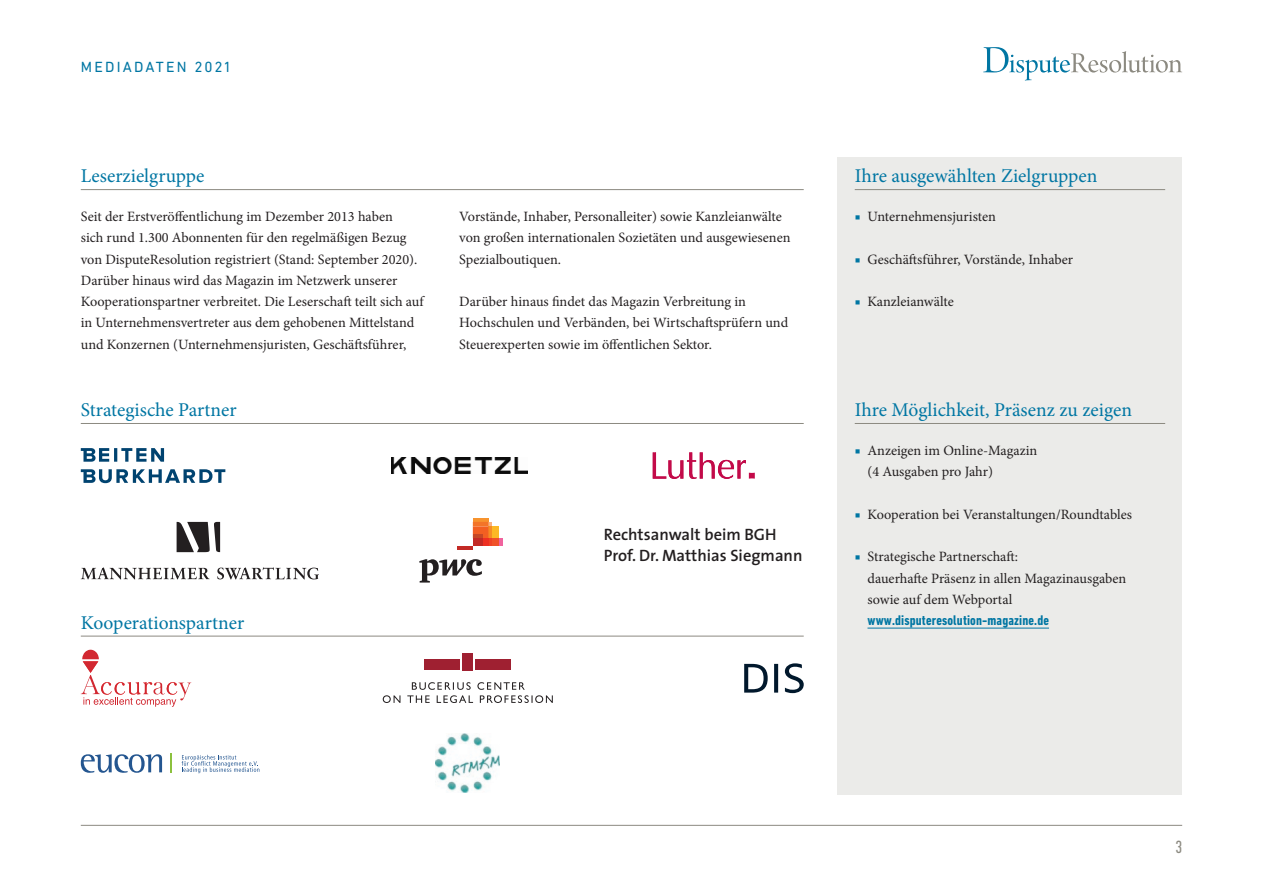
<style>
.page{position:relative;width:1263px;height:893px;background:#fff}
.page>*{position:absolute;margin:0;border:0;box-sizing:border-box;transform-origin:0 0}
.t1{font:19.5px "Minion Pro";color:#0076a3}
.t2{font:condensed 18px "DIN Next";color:#8c8a81}
.t3{font:600 16.5px/21.3px "The Sans";color:#231f20}
.t4{font:15px "DIN Next";letter-spacing:.15em;color:#0076a3}
.t5{font:14.25px/21.3px "Minion Pro";color:#231f20}
.t6{font:700 condensed 14.25px "DIN Next";letter-spacing:.01em;color:#0076a3}
.s1{color:#0076a3}
</style>
<div class="page">
<hr style="left:81px;top:825px;width:1101px;height:1px;background:#8c8a81">
<svg style="left:983px;top:47px;width:199px;height:34px"></svg>
<div style="left:838px;top:157px;width:344px;height:638px;background:#ebebe9"></div>
<hr style="left:855px;top:189px;width:310px;height:1px;background:#8c8a81">
<hr style="left:855px;top:423px;width:310px;height:1px;background:#8c8a81">
<hr style="left:867px;top:628px;width:182px;height:1px;background:#0076a3">
<hr style="left:81px;top:423px;width:723px;height:1px;background:#8c8a81">
<hr style="left:81px;top:189px;width:723px;height:1px;background:#8c8a81">
<hr style="left:81px;top:636px;width:723px;height:1px;background:#8c8a81">
<svg style="left:177px;top:522px;width:43px;height:30px"></svg>
<svg style="left:81px;top:567px;width:128px;height:12px"></svg>
<svg style="left:217px;top:567px;width:102px;height:12px"></svg>
<svg style="left:419px;top:559px;width:63px;height:24px"></svg>
<svg style="left:499px;top:538px;width:4px;height:8px"></svg>
<hr style="left:473px;top:519px;width:15px;height:3px;background:#f7932e">
<div style="left:491px;top:527px;width:8px;height:11px;background:#fcb825"></div>
<div style="left:491px;top:538px;width:8px;height:8px;background:#f05128"></div>
<svg style="left:473px;top:522px;width:18px;height:24px"></svg>
<div style="left:483px;top:538px;width:5px;height:8px;background:#ee3022"></div>
<hr style="left:473px;top:534px;width:10px;height:4px;background:#c54826">
<div style="left:473px;top:538px;width:10px;height:8px;background:#c32a25"></div>
<hr style="left:457px;top:546px;width:16px;height:4px;background:#c32a25">
<svg style="left:653px;top:452px;width:102px;height:27px"></svg>
<svg style="left:81px;top:448px;width:83px;height:14px"></svg>
<svg style="left:81px;top:469px;width:144px;height:14px"></svg>
<img style="left:391px;top:457px;width:136px;height:17px">
<img style="left:436px;top:734px;width:64px;height:59px">
<svg style="left:744px;top:663px;width:60px;height:30px"></svg>
<svg style="left:383px;top:682px;width:170px;height:21px"></svg>
<div style="left:425px;top:659px;width:35px;height:10px;background:#9f2031"></div>
<div style="left:475px;top:659px;width:36px;height:10px;background:#9f2031"></div>
<div style="left:463px;top:653px;width:10px;height:18px;background:#9f2031"></div>
<svg style="left:182px;top:755px;width:77px;height:18px"></svg>
<svg style="left:171px;top:753px;width:1px;height:20px"></svg>
<svg style="left:81px;top:754px;width:81px;height:19px"></svg>
<svg style="left:81px;top:650px;width:110px;height:57px"></svg>
<p class="t4" style="left:81px;top:59px;width:151px">MEDIADATEN 2021</p>
<h1 class="t1" style="left:81px;top:163px;width:125px">Leserzielgruppe</h1>
<p class="t5" style="left:81px;top:206px;width:346px">Seit der Erstveröffentlichung im Dezember 2013 haben<br>sich rund 1.300 Abonnenten für den regelmäßigen Bezug von DisputeResolution registriert (Stand: September 2020).<br>Darüber hinaus wird das Magazin im Netzwerk unserer Kooperationspartner verbreitet. Die Leserschaft teilt sich auf in Unternehmensvertreter aus dem gehobenen Mittelstand und Konzernen (Unternehmensjuristen, Geschäftsführer,</p>
<p class="t5" style="left:459px;top:206px;width:333px">Vorstände, Inhaber, Personalleiter) sowie Kanzleianwälte von großen internationalen Sozietäten und ausgewiesenen<br>Spezialboutiquen.</p>
<p class="t5" style="left:459px;top:291px;width:330px">Darüber hinaus findet das Magazin Verbreitung in<br>Hochschulen und Verbänden, bei Wirtschaftsprüfern und<br>Steuerexperten sowie im öffentlichen Sektor.</p>
<h1 class="t1" style="left:81px;top:397px;width:157px">Strategische Partner</h1>
<h1 class="t1" style="left:81px;top:610px;width:165px">Kooperationspartner</h1>
<p class="t3" style="left:604px;top:523px;width:200px">Rechtsanwalt beim BGH<br>Prof. Dr. Matthias Siegmann</p>
<h1 class="t1" style="left:855px;top:163px;width:244px">Ihre ausgewählten Zielgruppen</h1>
<p class="t5" style="left:855px;top:206px;width:143px"><span class="s1">■</span> Unternehmensjuristen</p>
<p class="t5" style="left:855px;top:248px;width:220px"><span class="s1">■</span> Geschäftsführer, Vorstände, Inhaber</p>
<p class="t5" style="left:855px;top:291px;width:101px"><span class="s1">■</span> Kanzleianwälte</p>
<h1 class="t1" style="left:855px;top:397px;width:279px">Ihre Möglichkeit, Präsenz zu zeigen</h1>
<p class="t5" style="left:867px;top:440px;width:171px;text-indent:-13px"><span class="s1">■</span> Anzeigen im Online-Magazin (4 Ausgaben pro Jahr)</p>
<p class="t5" style="left:855px;top:504px;width:279px"><span class="s1">■</span> Kooperation bei Veranstaltungen/Roundtables</p>
<p class="t5" style="left:867px;top:546px;width:260px;text-indent:-13px"><span class="s1">■</span> Strategische Partnerschaft:<br>dauerhafte Präsenz in allen Magazinausgaben sowie auf dem Webportal</p>
<p class="t6" style="left:867px;top:612px;width:183px">www.disputeresolution-magazine.de</p>
<p class="t2" style="left:1175px;top:837px;width:8px">3</p>
</div>
